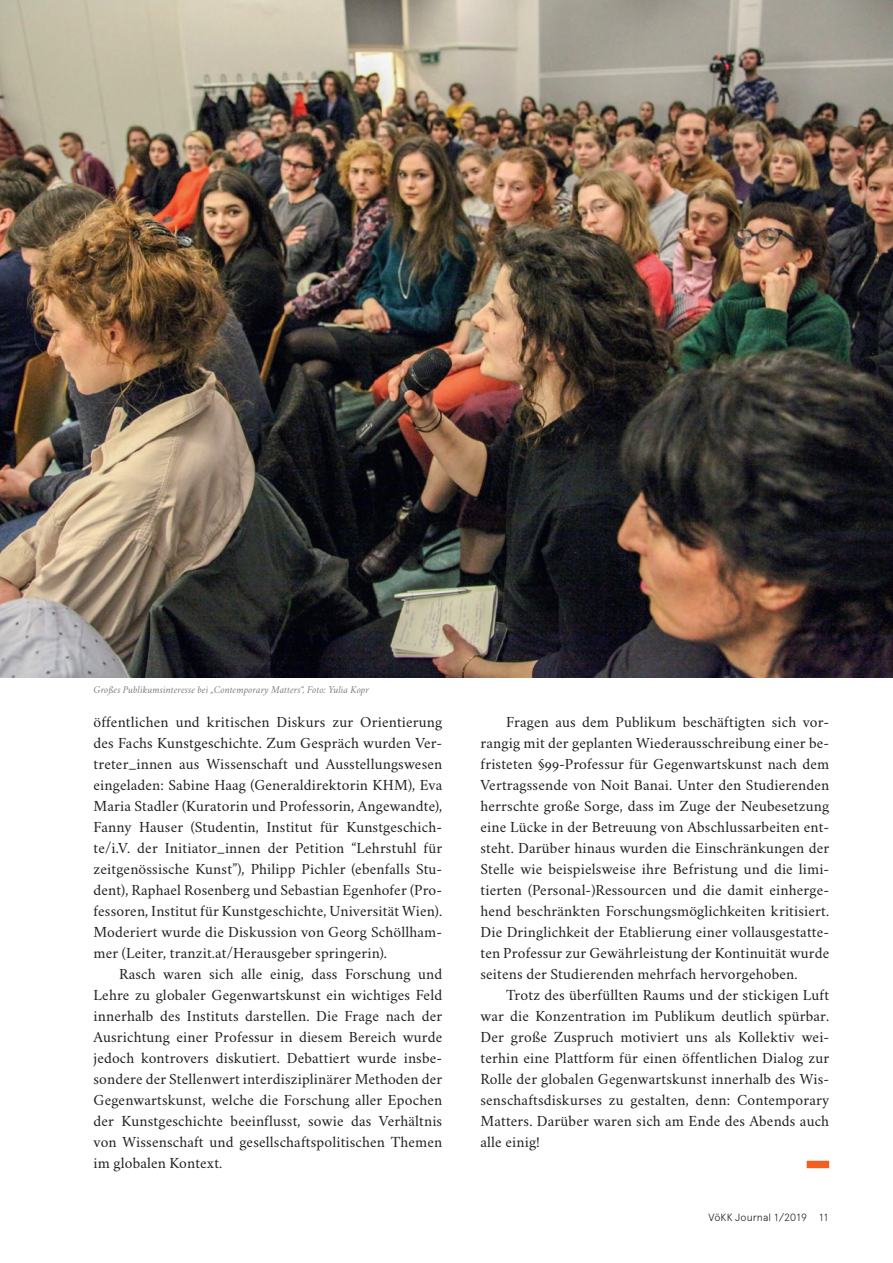
<style>
.page{position:relative;width:893px;height:1263px;background:#fff}
.page>*{position:absolute;margin:0;border:0;box-sizing:border-box;transform-origin:0 0}
.t1{font:15.6px/21px "Crimson";letter-spacing:.01em;color:#231f20;text-align:justify}
.t2{font:italic 10.5px "Crimson";color:#808285}
.t3{font:300 10.5px "Apercu Pro";letter-spacing:.01em;color:#231f20}
</style>
<div class="page">
<div style="left:807px;top:1161px;width:22px;height:7px;background:#f26021"></div>
<img style="left:0;top:0;width:893px;height:678px">
<p class="t2" style="left:94px;top:683px;width:277px">Großes Publikumsinteresse bei „Contemporary Matters“, Foto: Yulia Kopr</p>
<p class="t1" style="left:94px;top:710px;width:350px">öffentlichen und kritischen Diskurs zur Orientierung des Fachs Kunstgeschichte. Zum Gespräch wurden Ver&shy;treter_innen aus Wissenschaft und Ausstellungswesen eingeladen: Sabine Haag (Generaldirektorin KHM), Eva Maria Stadler (Kuratorin und Professorin, Angewandte), Fanny Hauser (Studentin, Institut für Kunstgeschich&shy;te/i.V. der Initiator_innen der Petition “Lehrstuhl für zeitgenössische Kunst”), Philipp Pichler (ebenfalls Stu&shy;dent), Raphael Rosenberg und Sebastian Egenhofer (Pro&shy;fessoren, Institut für Kunstgeschichte, Universität Wien).<br>Moderiert wurde die Diskussion von Georg Schöllham&shy;mer (Leiter, tranzit.at/Herausgeber springerin).</p>
<p class="t1" style="left:94px;top:962px;width:350px;text-indent:26px">Rasch waren sich alle einig, dass Forschung und Lehre zu globaler Gegenwartskunst ein wichtiges Feld innerhalb des Instituts darstellen. Die Frage nach der Ausrichtung einer Professur in diesem Bereich wurde jedoch kontrovers diskutiert. Debattiert wurde insbe&shy;sondere der Stellenwert interdisziplinärer Methoden der Gegenwartskunst, welche die Forschung aller Epochen der Kunstgeschichte beeinflusst, sowie das Verhältnis von Wissenschaft und gesellschaftspolitischen Themen im globalen Kontext.</p>
<p class="t1" style="left:480px;top:710px;width:350px;text-indent:26px">Fragen aus dem Publikum beschäftigten sich vor&shy;rangig mit der geplanten Wiederausschreibung einer be&shy;fristeten §99-Professur für Gegenwartskunst nach dem Vertragssende von Noit Banai. Unter den Studierenden herrschte große Sorge, dass im Zuge der Neubesetzung eine Lücke in der Betreuung von Abschlussarbeiten ent&shy;steht. Darüber hinaus wurden die Einschränkungen der Stelle wie beispielsweise ihre Befristung und die limi&shy;tierten (Personal-)Ressourcen und die damit einherge&shy;hend beschränkten Forschungsmöglichkeiten kritisiert.<br>Die Dringlichkeit der Etablierung einer vollausgestatte&shy;ten Professur zur Gewährleistung der Kontinuität wurde seitens der Studierenden mehrfach hervorgehoben.</p>
<p class="t1" style="left:480px;top:983px;width:350px;text-indent:26px">Trotz des überfüllten Raums und der stickigen Luft war die Konzentration im Publikum deutlich spürbar.<br>Der große Zuspruch motiviert uns als Kollektiv wei&shy;terhin eine Plattform für einen öffentlichen Dialog zur Rolle der globalen Gegenwartskunst innerhalb des Wis&shy;senschaftsdiskurses zu gestalten, denn: Contemporary Matters. Darüber waren sich am Ende des Abends auch alle einig!</p>
<p class="t3" style="left:708px;top:1209px;width:122px">VöKK Journal 1/2019 11</p>
</div>
